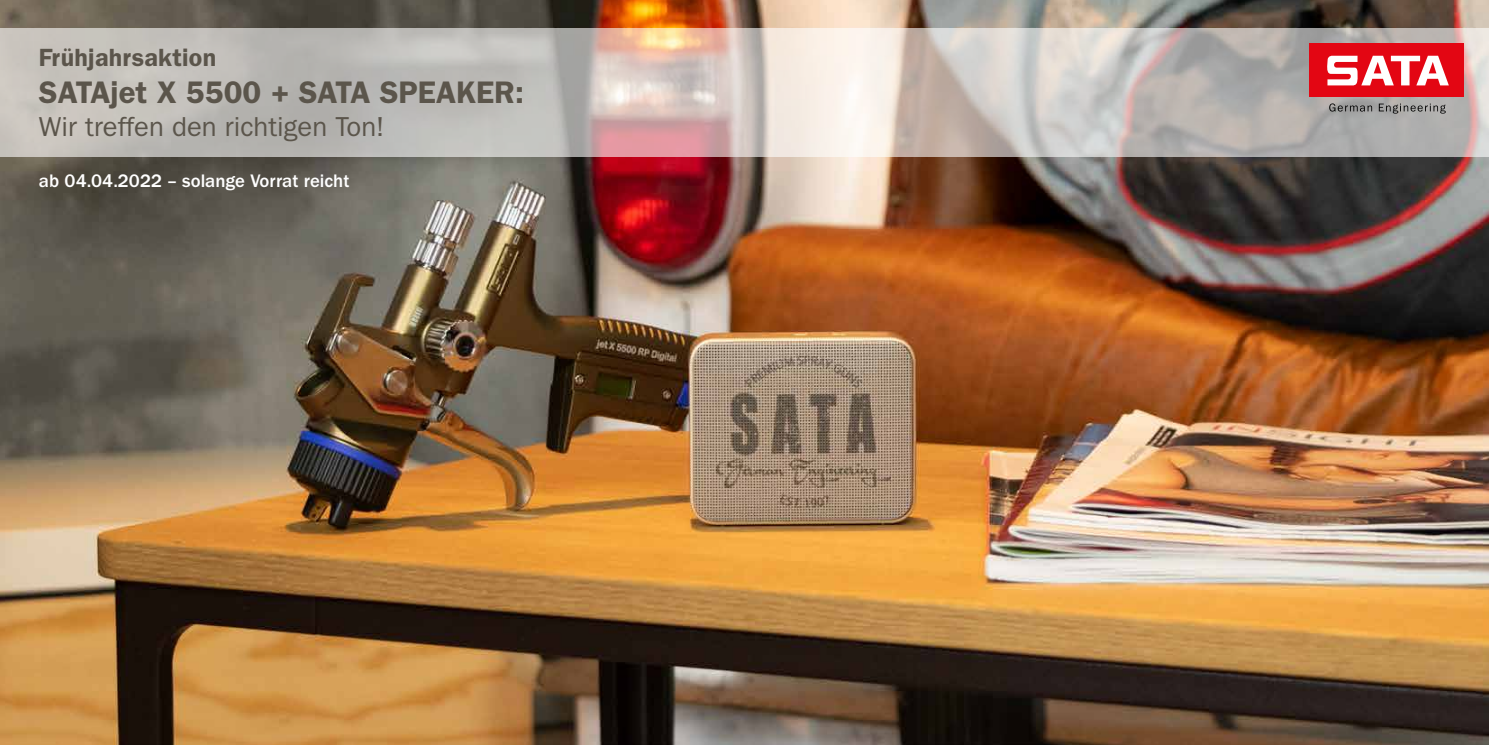
<style>
.page{position:relative;width:1489px;height:745px;background:#fff}
.page>*{position:absolute;margin:0;border:0;box-sizing:border-box;transform-origin:0 0}
.t1{font:600 31.25px "ITC Franklin Gothic Std";color:#5b554b}
.t2{font:27.5px "ITC Franklin Gothic Std";color:#5b554b}
.t3{font:600 25px "ITC Franklin Gothic Std";letter-spacing:.01em;color:#5b554b}
.t4{font:500 18.75px "ITC Franklin Gothic Std";color:#fff}
</style>
<div class="page">
<img style="left:0;top:0;width:1488px;height:744px">
<svg style="left:0;top:29px;width:1488px;height:128px;background:#c7c0bb"></svg>
<svg style="left:1328px;top:103px;width:117px;height:10px"></svg>
<div style="left:1309px;top:44px;width:154px;height:53px;background:#e30613"></div>
<svg style="left:1327px;top:56px;width:121px;height:30px"></svg>
<h3 class="t3" style="left:39px;top:42px;width:179px">Frühjahrsaktion</h3>
<h1 class="t1" style="left:39px;top:74px;width:486px">SATAjet X 5500 + SATA SPEAKER:</h1>
<h2 class="t2" style="left:39px;top:111px;width:347px">Wir treffen den richtigen Ton!</h2>
<p class="t4" style="left:39px;top:170px;width:312px">ab 04.04.2022 – solange Vorrat reicht</p>
</div>
